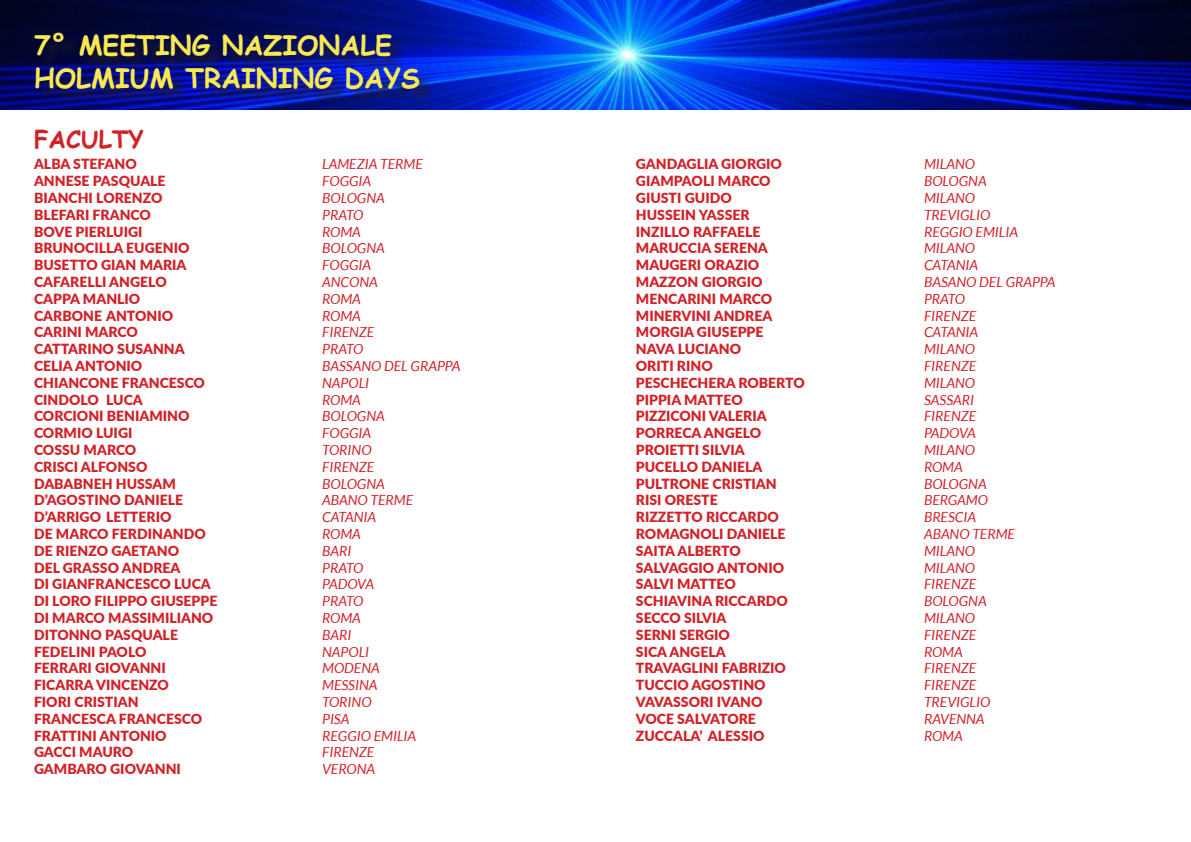
<style>
.page{position:relative;width:1191px;height:842px;background:#fff}
.page>*{position:absolute;margin:0;border:0;box-sizing:border-box;transform-origin:0 0}
.t1{font:700 27px "Comic Sans MS";color:#f8e953}
.t2{font:700 24px "Comic Sans MS";color:#d1232a}
.t3{font:900 14px "Lato";color:#d1232a}
.t4{font:italic 14px "Lato";color:#d1232a}
</style>
<div class="page">
<img style="left:0;top:0;width:1191px;height:110px">
<div style="left:37px;top:35px;width:399px;height:71px;background:#231f20;opacity:.75"></div>
<p class="t1" style="left:34px;top:26px;width:359px">7° MEETING NAZIONALE</p>
<p class="t1" style="left:34px;top:58px;width:387px">HOLMIUM TRAINING DAYS</p>
<p class="t2" style="left:34px;top:122px;width:111px">FACULTY</p>
<p class="t3" style="left:34px;top:154px;width:104px">ALBA STEFANO</p>
<p class="t4" style="left:322px;top:156px;width:102px">LAMEZIA TERME</p>
<p class="t3" style="left:34px;top:170px;width:133px">ANNESE PASQUALE</p>
<p class="t4" style="left:322px;top:173px;width:51px">FOGGIA</p>
<p class="t3" style="left:34px;top:187px;width:130px">BIANCHI LORENZO</p>
<p class="t4" style="left:322px;top:190px;width:64px">BOLOGNA</p>
<p class="t3" style="left:34px;top:204px;width:118px">BLEFARI FRANCO</p>
<p class="t4" style="left:322px;top:207px;width:43px">PRATO</p>
<p class="t3" style="left:34px;top:221px;width:110px">BOVE PIERLUIGI</p>
<p class="t4" style="left:322px;top:224px;width:40px">ROMA</p>
<p class="t3" style="left:34px;top:238px;width:157px">BRUNOCILLA EUGENIO</p>
<p class="t4" style="left:322px;top:240px;width:64px">BOLOGNA</p>
<p class="t3" style="left:34px;top:254px;width:154px">BUSETTO GIAN MARIA</p>
<p class="t4" style="left:322px;top:257px;width:51px">FOGGIA</p>
<p class="t3" style="left:34px;top:271px;width:134px">CAFARELLI ANGELO</p>
<p class="t4" style="left:322px;top:274px;width:57px">ANCONA</p>
<p class="t3" style="left:34px;top:288px;width:108px">CAPPA MANLIO</p>
<p class="t4" style="left:322px;top:291px;width:40px">ROMA</p>
<p class="t3" style="left:34px;top:305px;width:141px">CARBONE ANTONIO</p>
<p class="t4" style="left:322px;top:308px;width:40px">ROMA</p>
<p class="t3" style="left:34px;top:322px;width:105px">CARINI MARCO</p>
<p class="t4" style="left:322px;top:324px;width:54px">FIRENZE</p>
<p class="t3" style="left:34px;top:338px;width:152px">CATTARINO SUSANNA</p>
<p class="t4" style="left:322px;top:341px;width:43px">PRATO</p>
<p class="t3" style="left:34px;top:355px;width:110px">CELIA ANTONIO</p>
<p class="t4" style="left:322px;top:358px;width:140px">BASSANO DEL GRAPPA</p>
<p class="t3" style="left:34px;top:372px;width:172px">CHIANCONE FRANCESCO</p>
<p class="t4" style="left:322px;top:375px;width:49px">NAPOLI</p>
<p class="t3" style="left:34px;top:389px;width:110px">CINDOLO LUCA</p>
<p class="t4" style="left:322px;top:392px;width:40px">ROMA</p>
<p class="t3" style="left:34px;top:406px;width:157px">CORCIONI BENIAMINO</p>
<p class="t4" style="left:322px;top:408px;width:64px">BOLOGNA</p>
<p class="t3" style="left:34px;top:422px;width:100px">CORMIO LUIGI</p>
<p class="t4" style="left:322px;top:425px;width:51px">FOGGIA</p>
<p class="t3" style="left:34px;top:439px;width:104px">COSSU MARCO</p>
<p class="t4" style="left:322px;top:442px;width:51px">TORINO</p>
<p class="t3" style="left:34px;top:456px;width:115px">CRISCI ALFONSO</p>
<p class="t4" style="left:322px;top:459px;width:54px">FIRENZE</p>
<p class="t3" style="left:34px;top:473px;width:143px">DABABNEH HUSSAM</p>
<p class="t4" style="left:322px;top:476px;width:64px">BOLOGNA</p>
<p class="t3" style="left:34px;top:490px;width:151px">D’AGOSTINO DANIELE</p>
<p class="t4" style="left:322px;top:492px;width:93px">ABANO TERME</p>
<p class="t3" style="left:34px;top:506px;width:139px">D’ARRIGO LETTERIO</p>
<p class="t4" style="left:322px;top:509px;width:56px">CATANIA</p>
<p class="t3" style="left:34px;top:523px;width:173px">DE MARCO FERDINANDO</p>
<p class="t4" style="left:322px;top:526px;width:40px">ROMA</p>
<p class="t3" style="left:34px;top:540px;width:147px">DE RIENZO GAETANO</p>
<p class="t4" style="left:322px;top:543px;width:31px">BARI</p>
<p class="t3" style="left:34px;top:557px;width:148px">DEL GRASSO ANDREA</p>
<p class="t4" style="left:322px;top:560px;width:43px">PRATO</p>
<p class="t3" style="left:34px;top:574px;width:178px">DI GIANFRANCESCO LUCA</p>
<p class="t4" style="left:322px;top:576px;width:53px">PADOVA</p>
<p class="t3" style="left:34px;top:590px;width:185px">DI LORO FILIPPO GIUSEPPE</p>
<p class="t4" style="left:322px;top:593px;width:43px">PRATO</p>
<p class="t3" style="left:34px;top:607px;width:181px">DI MARCO MASSIMILIANO</p>
<p class="t4" style="left:322px;top:610px;width:40px">ROMA</p>
<p class="t3" style="left:34px;top:624px;width:145px">DITONNO PASQUALE</p>
<p class="t4" style="left:322px;top:627px;width:31px">BARI</p>
<p class="t3" style="left:34px;top:641px;width:114px">FEDELINI PAOLO</p>
<p class="t4" style="left:322px;top:644px;width:49px">NAPOLI</p>
<p class="t3" style="left:34px;top:658px;width:133px">FERRARI GIOVANNI</p>
<p class="t4" style="left:322px;top:660px;width:59px">MODENA</p>
<p class="t3" style="left:34px;top:674px;width:136px">FICARRA VINCENZO</p>
<p class="t4" style="left:322px;top:677px;width:57px">MESSINA</p>
<p class="t3" style="left:34px;top:691px;width:106px">FIORI CRISTIAN</p>
<p class="t4" style="left:322px;top:694px;width:51px">TORINO</p>
<p class="t3" style="left:34px;top:708px;width:170px">FRANCESCA FRANCESCO</p>
<p class="t4" style="left:322px;top:711px;width:29px">PISA</p>
<p class="t3" style="left:34px;top:725px;width:134px">FRATTINI ANTONIO</p>
<p class="t4" style="left:322px;top:728px;width:96px">REGGIO EMILIA</p>
<p class="t3" style="left:34px;top:742px;width:101px">GACCI MAURO</p>
<p class="t4" style="left:322px;top:744px;width:54px">FIRENZE</p>
<p class="t3" style="left:34px;top:758px;width:148px">GAMBARO GIOVANNI</p>
<p class="t4" style="left:322px;top:761px;width:54px">VERONA</p>
<p class="t3" style="left:636px;top:154px;width:147px">GANDAGLIA GIORGIO</p>
<p class="t4" style="left:924px;top:156px;width:53px">MILANO</p>
<p class="t3" style="left:636px;top:170px;width:136px">GIAMPAOLI MARCO</p>
<p class="t4" style="left:924px;top:173px;width:64px">BOLOGNA</p>
<p class="t3" style="left:636px;top:187px;width:97px">GIUSTI GUIDO</p>
<p class="t4" style="left:924px;top:190px;width:53px">MILANO</p>
<p class="t3" style="left:636px;top:204px;width:115px">HUSSEIN YASSER</p>
<p class="t4" style="left:924px;top:207px;width:68px">TREVIGLIO</p>
<p class="t3" style="left:636px;top:221px;width:126px">INZILLO RAFFAELE</p>
<p class="t4" style="left:924px;top:224px;width:96px">REGGIO EMILIA</p>
<p class="t3" style="left:636px;top:238px;width:133px">MARUCCIA SERENA</p>
<p class="t4" style="left:924px;top:240px;width:53px">MILANO</p>
<p class="t3" style="left:636px;top:254px;width:125px">MAUGERI ORAZIO</p>
<p class="t4" style="left:924px;top:257px;width:56px">CATANIA</p>
<p class="t3" style="left:636px;top:271px;width:128px">MAZZON GIORGIO</p>
<p class="t4" style="left:924px;top:274px;width:133px">BASANO DEL GRAPPA</p>
<p class="t3" style="left:636px;top:288px;width:138px">MENCARINI MARCO</p>
<p class="t4" style="left:924px;top:291px;width:43px">PRATO</p>
<p class="t3" style="left:636px;top:305px;width:138px">MINERVINI ANDREA</p>
<p class="t4" style="left:924px;top:308px;width:54px">FIRENZE</p>
<p class="t3" style="left:636px;top:322px;width:129px">MORGIA GIUSEPPE</p>
<p class="t4" style="left:924px;top:324px;width:56px">CATANIA</p>
<p class="t3" style="left:636px;top:338px;width:107px">NAVA LUCIANO</p>
<p class="t4" style="left:924px;top:341px;width:53px">MILANO</p>
<p class="t3" style="left:636px;top:355px;width:78px">ORITI RINO</p>
<p class="t4" style="left:924px;top:358px;width:54px">FIRENZE</p>
<p class="t3" style="left:636px;top:372px;width:171px">PESCHECHERA ROBERTO</p>
<p class="t4" style="left:924px;top:375px;width:53px">MILANO</p>
<p class="t3" style="left:636px;top:389px;width:108px">PIPPIA MATTEO</p>
<p class="t4" style="left:924px;top:392px;width:52px">SASSARI</p>
<p class="t3" style="left:636px;top:406px;width:132px">PIZZICONI VALERIA</p>
<p class="t4" style="left:924px;top:408px;width:54px">FIRENZE</p>
<p class="t3" style="left:636px;top:422px;width:127px">PORRECA ANGELO</p>
<p class="t4" style="left:924px;top:425px;width:53px">PADOVA</p>
<p class="t3" style="left:636px;top:439px;width:110px">PROIETTI SILVIA</p>
<p class="t4" style="left:924px;top:442px;width:53px">MILANO</p>
<p class="t3" style="left:636px;top:456px;width:128px">PUCELLO DANIELA</p>
<p class="t4" style="left:924px;top:459px;width:40px">ROMA</p>
<p class="t3" style="left:636px;top:473px;width:142px">PULTRONE CRISTIAN</p>
<p class="t4" style="left:924px;top:476px;width:64px">BOLOGNA</p>
<p class="t3" style="left:636px;top:490px;width:83px">RISI ORESTE</p>
<p class="t4" style="left:924px;top:492px;width:66px">BERGAMO</p>
<p class="t3" style="left:636px;top:506px;width:144px">RIZZETTO RICCARDO</p>
<p class="t4" style="left:924px;top:509px;width:54px">BRESCIA</p>
<p class="t3" style="left:636px;top:523px;width:151px">ROMAGNOLI DANIELE</p>
<p class="t4" style="left:924px;top:526px;width:93px">ABANO TERME</p>
<p class="t3" style="left:636px;top:540px;width:106px">SAITA ALBERTO</p>
<p class="t4" style="left:924px;top:543px;width:53px">MILANO</p>
<p class="t3" style="left:636px;top:557px;width:150px">SALVAGGIO ANTONIO</p>
<p class="t4" style="left:924px;top:560px;width:53px">MILANO</p>
<p class="t3" style="left:636px;top:574px;width:101px">SALVI MATTEO</p>
<p class="t4" style="left:924px;top:576px;width:54px">FIRENZE</p>
<p class="t3" style="left:636px;top:590px;width:154px">SCHIAVINA RICCARDO</p>
<p class="t4" style="left:924px;top:593px;width:64px">BOLOGNA</p>
<p class="t3" style="left:636px;top:607px;width:92px">SECCO SILVIA</p>
<p class="t4" style="left:924px;top:610px;width:53px">MILANO</p>
<p class="t3" style="left:636px;top:624px;width:96px">SERNI SERGIO</p>
<p class="t4" style="left:924px;top:627px;width:54px">FIRENZE</p>
<p class="t3" style="left:636px;top:641px;width:91px">SICA ANGELA</p>
<p class="t4" style="left:924px;top:644px;width:40px">ROMA</p>
<p class="t3" style="left:636px;top:658px;width:152px">TRAVAGLINI FABRIZIO</p>
<p class="t4" style="left:924px;top:660px;width:54px">FIRENZE</p>
<p class="t3" style="left:636px;top:674px;width:131px">TUCCIO AGOSTINO</p>
<p class="t4" style="left:924px;top:677px;width:54px">FIRENZE</p>
<p class="t3" style="left:636px;top:691px;width:128px">VAVASSORI IVANO</p>
<p class="t4" style="left:924px;top:694px;width:68px">TREVIGLIO</p>
<p class="t3" style="left:636px;top:708px;width:122px">VOCE SALVATORE</p>
<p class="t4" style="left:924px;top:711px;width:62px">RAVENNA</p>
<p class="t3" style="left:636px;top:725px;width:130px">ZUCCALA’ ALESSIO</p>
<p class="t4" style="left:924px;top:728px;width:40px">ROMA</p>
</div>
